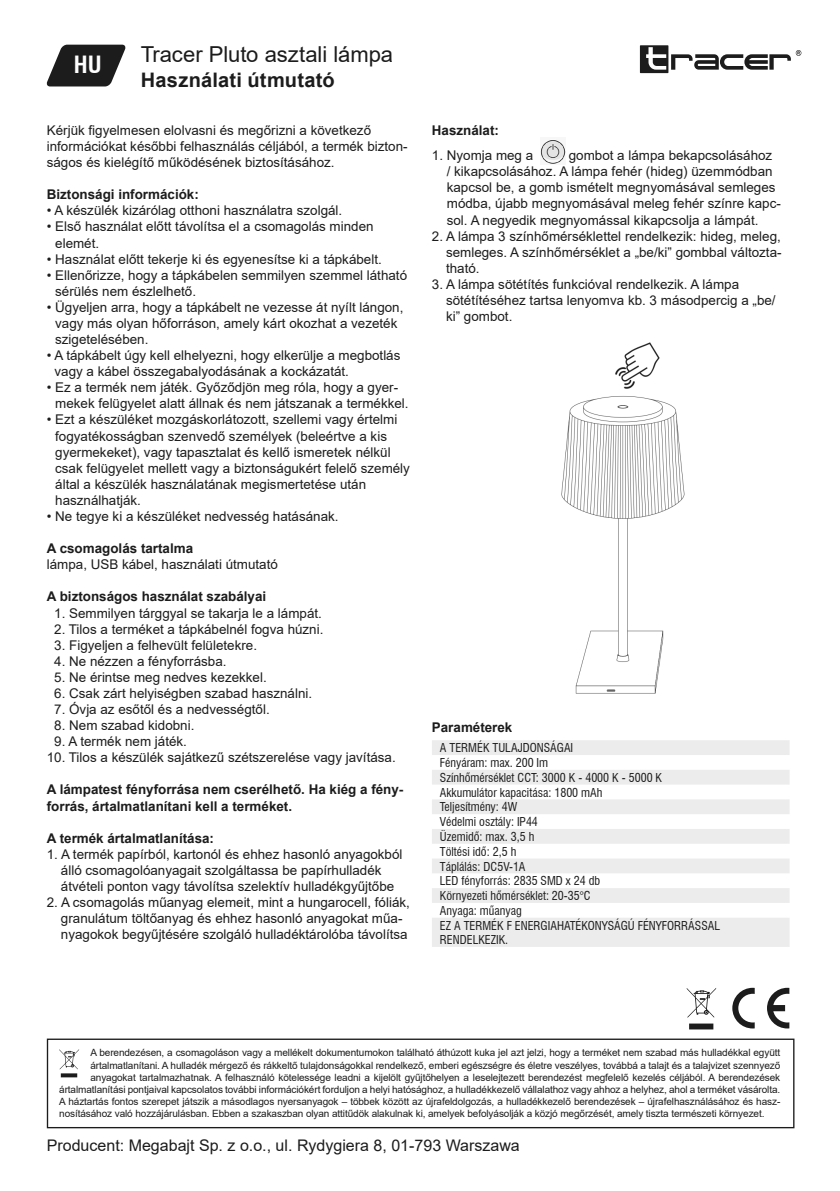
<style>
.page{position:relative;width:840px;height:1191px;background:#fff}
.page>*{position:absolute;margin:0;border:0;box-sizing:border-box;transform-origin:0 0}
.t1{font:700 condensed 23.2px "Swiss 721 BT";color:#fff}
.t2{font:22px "Arial";letter-spacing:-.005em;color:#1c1c1c}
.t3{font:700 20px "Arial";letter-spacing:.01em;color:#1c1c1c}
.body{font:16px "Arial";color:#1c1c1c}
.body-2{font:13.4px/16px "Arial";color:#1c1c1c}
.body-3{font:700 13.4px/16px "Arial";color:#1c1c1c}
.t4{font:condensed 12px/14.4px "Swiss 721 BT";color:#1c1c1c}
.uwaga{font:10px/12px "Arial";letter-spacing:-.01em;color:#1c1c1c;text-align:right}
</style>
<div class="page">
<img style="left:540px;top:140px;width:24px;height:24px">
<img style="left:561px;top:342px;width:124px;height:352px">
<svg style="left:432px;top:740px;width:357px;height:207px;fill:#ececec"></svg>
<svg style="left:46px;top:45px;width:80px;height:41px"></svg>
<div style="left:639px;top:45px;width:29px;height:28px;background:#1c1c1c"></div>
<svg style="left:646px;top:47px;width:154px;height:23px"></svg>
<div style="left:47px;top:1038px;width:747px;height:90px;border:1px solid #1c1c1c"></div>
<svg style="left:59px;top:1049px;width:20px;height:28px"></svg>
<svg style="left:732px;top:987px;width:22px;height:41px"></svg>
<svg style="left:767px;top:987px;width:22px;height:41px"></svg>
<svg style="left:686px;top:988px;width:29px;height:41px"></svg>
<p class="t1" style="left:74px;top:51px;width:29px">HU</p>
<p class="t2" style="left:141px;top:39px;width:253px">Tracer Pluto asztali lámpa</p>
<p class="t3" style="left:141px;top:66px;width:195px">Használati útmutató</p>
<p class="body-2" style="left:47px;top:122px;width:362px">Kérjük figyelmesen elolvasni és megőrizni a következő információkat későbbi felhasználás céljából, a termék bizton&shy;ságos és kielégítő működésének biztosításához.</p>
<p class="body-3" style="left:47px;top:187px;width:153px">Biztonsági információk:</p>
<p class="body-2" style="left:47px;top:202px;width:297px">• A készülék kizárólag otthoni használatra szolgál.</p>
<p class="body-2" style="left:55px;top:219px;width:320px;text-indent:-8px">• Első használat előtt távolítsa el a csomagolás minden elemét.</p>
<p class="body-2" style="left:47px;top:251px;width:336px">• Használat előtt tekerje ki és egyenesítse ki a tápkábelt.</p>
<p class="body-2" style="left:55px;top:267px;width:353px;text-indent:-8px">• Ellenőrizze, hogy a tápkábelen semmilyen szemmel látható sérülés nem észlelhető.</p>
<p class="body-2" style="left:55px;top:299px;width:349px;text-indent:-8px">• Ügyeljen arra, hogy a tápkábelt ne vezesse át nyílt lángon, vagy más olyan hőforráson, amely kárt okozhat a vezeték szigetelésében.</p>
<p class="body-2" style="left:54px;top:347px;width:347px;text-indent:-8px">• A tápkábelt úgy kell elhelyezni, hogy elkerülje a megbotlás vagy a kábel összegabalyodásának a kockázatát.</p>
<p class="body-2" style="left:55px;top:379px;width:355px;text-indent:-8px">• Ez a termék nem játék. Győződjön meg róla, hogy a gyer&shy;mekek felügyelet alatt állnak és nem játszanak a termékkel.</p>
<p class="body-2" style="left:55px;top:412px;width:356px;text-indent:-8px">• Ezt a készüléket mozgáskorlátozott, szellemi vagy értelmi fogyatékosságban szenvedő személyek (beleértve a kis gyermekeket), vagy tapasztalat és kellő ismeretek nélkül csak felügyelet mellett vagy a biztonságukért felelő személy által a készülék használatának megismertetése után használhatják.</p>
<p class="body-2" style="left:47px;top:508px;width:293px">• Ne tegye ki a készüléket nedvesség hatásának.</p>
<p class="body-3" style="left:47px;top:540px;width:148px">A csomagolás tartalma</p>
<p class="body-2" style="left:47px;top:556px;width:232px">lámpa, USB kábel, használati útmutató</p>
<p class="body-3" style="left:47px;top:589px;width:221px">A biztonságos használat szabályai</p>
<p class="body-2" style="left:54px;top:604px;width:269px">1. Semmilyen tárggyal se takarja le a lámpát.</p>
<p class="body-2" style="left:54px;top:621px;width:270px">2. Tilos a terméket a tápkábelnél fogva húzni.</p>
<p class="body-2" style="left:54px;top:637px;width:204px">3. Figyeljen a felhevült felületekre.</p>
<p class="body-2" style="left:54px;top:653px;width:174px">4. Ne nézzen a fényforrásba.</p>
<p class="body-2" style="left:54px;top:669px;width:214px">5. Ne érintse meg nedves kezekkel.</p>
<p class="body-2" style="left:54px;top:685px;width:259px">6. Csak zárt helyiségben szabad használni.</p>
<p class="body-2" style="left:54px;top:701px;width:217px">7. Óvja az esőtől és a nedvességtől.</p>
<p class="body-2" style="left:54px;top:717px;width:142px">8. Nem szabad kidobni.</p>
<p class="body-2" style="left:54px;top:733px;width:134px">9. A termék nem játék.</p>
<p class="body-2" style="left:47px;top:749px;width:350px">10. Tilos a készülék sajátkezű szétszerelése vagy javítása.</p>
<p class="body-3" style="left:47px;top:782px;width:358px">A lámpatest fényforrása nem cserélhető. Ha kiég a fény&shy;forrás, ártalmatlanítani kell a terméket.</p>
<p class="body-3" style="left:47px;top:830px;width:169px">A termék ártalmatlanítása:</p>
<p class="body-2" style="left:47px;top:846px;width:357px;text-align:center">1. A termék papírból, kartonól és ehhez hasonló anyagokból álló csomagolóanyagait szolgáltassa be papírhulladék átvételi ponton vagy távolítsa szelektív hulladékgyűjtőbe</p>
<p class="body-2" style="left:61px;top:894px;width:350px;text-indent:-14px">2. A csomagolás műanyag elemeit, mint a hungarocell, fóliák, granulátum töltőanyag és ehhez hasonló anyagokat műa&shy;nyagokok begyűjtésére szolgáló hulladéktárolóba távolítsa</p>
<p class="body-3" style="left:431px;top:122px;width:69px">Használat:</p>
<p class="body-2" style="left:431px;top:147px;width:103px">1. Nyomja meg a</p>
<p class="body-2" style="left:446px;top:147px;width:335px;text-indent:122px">gombot a lámpa bekapcsolásához<br>/ kikapcsolásához. A lámpa fehér (hideg) üzemmódban kapcsol be, a gomb ismételt megnyomásával semleges módba, újabb megnyomásával meleg fehér színre kapc&shy;sol. A negyedik megnyomással kikapcsolja a lámpát.</p>
<p class="body-2" style="left:446px;top:228px;width:337px;text-align:justify;text-indent:-14px">2. A lámpa 3 színhőmérséklettel rendelkezik: hideg, meleg, semleges. A színhőmérséklet a „be/ki” gombbal változta&shy;tható.</p>
<p class="body-2" style="left:446px;top:276px;width:331px;text-indent:-14px">3. A lámpa sötétítés funkcióval rendelkezik. A lámpa sötétítéséhez tartsa lenyomva kb. 3 másodpercig a „be/ ki” gombot.</p>
<p class="body-3" style="left:431px;top:719px;width:82px">Paraméterek</p>
<p class="t4" style="left:439px;top:740px;width:135px">A TERMÉK TULAJDONSÁGAI</p>
<p class="t4" style="left:439px;top:755px;width:110px">Fényáram: max. 200 Im</p>
<p class="t4" style="left:439px;top:770px;width:223px">Színhőmérséklet CCT: 3000 K - 4000 K - 5000 K</p>
<p class="t4" style="left:439px;top:785px;width:164px">Akkumulátor kapacitása: 1800 mAh</p>
<p class="t4" style="left:439px;top:799px;width:79px">Teljesítmény: 4W</p>
<p class="t4" style="left:439px;top:814px;width:99px">Védelmi osztály: IP44</p>
<p class="t4" style="left:439px;top:829px;width:96px">Üzemidő: max. 3,5 h</p>
<p class="t4" style="left:439px;top:844px;width:78px">Töltési idő: 2,5 h</p>
<p class="t4" style="left:439px;top:859px;width:87px">Táplálás: DC5V-1A</p>
<p class="t4" style="left:439px;top:873px;width:162px">LED fényforrás: 2835 SMD x 24 db</p>
<p class="t4" style="left:439px;top:888px;width:152px">Környezeti hőmérséklet: 20-35°C</p>
<p class="t4" style="left:439px;top:903px;width:83px">Anyaga: műanyag</p>
<p class="t4" style="left:439px;top:918px;width:281px">EZ A TERMÉK F ENERGIAHATÉKONYSÁGÚ FÉNYFORRÁSSAL<br>RENDELKEZIK.</p>
<p class="uwaga" style="left:59px;top:1047px;width:722px">A berendezésen, a csomagoláson vagy a mellékelt dokumentumokon található áthúzott kuka jel azt jelzi, hogy a terméket nem szabad más hulladékkal együtt ártalmatlanítani. A hulladék mérgező és rákkeltő tulajdonságokkal rendelkező, emberi egészségre és életre veszélyes, továbbá a talajt és a talajvizet szennyező anyagokat tartalmazhatnak. A felhasználó kötelessége leadni a kijelölt gyűjtőhelyen a leselejtezett berendezést megfelelő kezelés céljából. A berendezések ártalmatlanítási pontjaival kapcsolatos további információkért forduljon a helyi hatósághoz, a hulladékkezelő vállalathoz vagy ahhoz a helyhez, ahol a terméket vásárolta.</p>
<p class="uwaga" style="left:59px;top:1095px;width:722px;text-align:left">A háztartás fontos szerepet játszik a másodlagos nyersanyagok – többek között az újrafeldolgozás, a hulladékkezelő berendezések – újrafelhasználásához és hasz&shy;nosításához való hozzájárulásban. Ebben a szakaszban olyan attitűdök alakulnak ki, amelyek befolyásolják a közjó megőrzését, amely tiszta természeti környezet.</p>
<p class="body" style="left:47px;top:1134px;width:474px">Producent: Megabajt Sp. z o.o., ul. Rydygiera 8, 01-793 Warszawa</p>
</div>
